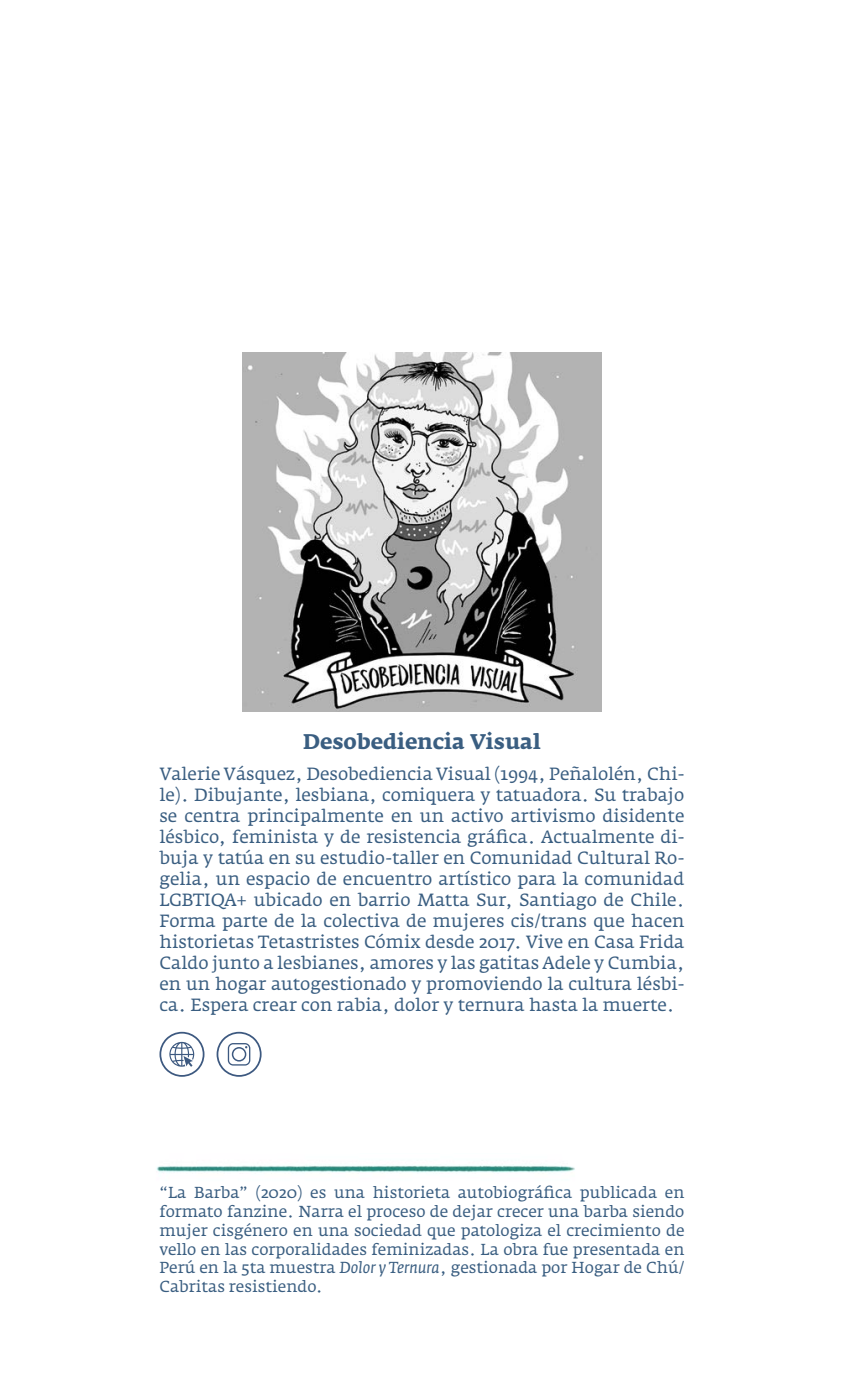
<style>
.page{position:relative;width:844px;height:1389px;background:#fff}
.page>*{position:absolute;margin:0;border:0;box-sizing:border-box;transform-origin:0 0}
.Cuerpo_de_texto{font:700 21px "Fedra Serif A Pro";color:#3a5e81}
.Bio{font:17.5px/21px "Fedra Serif A Pro";color:#3a5e81;text-align:justify}
.Bio-2{font:15.75px/18.9px "Fedra Serif A Pro";color:#3a5e81;text-align:justify}
.s1{font-style:italic}
</style>
<div class="page">
<img style="left:242px;top:352px;width:359px;height:360px">
<img style="left:156px;top:1165px;width:419px;height:8px">
<svg style="left:159px;top:1032px;width:45px;height:45px"></svg>
<svg style="left:216px;top:1032px;width:45px;height:45px"></svg>
<p class="Cuerpo_de_texto" style="left:303px;top:729px;width:239px">Desobediencia Visual</p>
<p class="Bio" style="left:159px;top:764px;width:526px">Valerie Vásquez, Desobediencia Visual (1994, Peñalolén, Chi&shy;le). Dibujante, lesbiana, comiquera y tatuadora. Su trabajo se centra principalmente en un activo artivismo disidente lésbico, feminista y de resistencia gráfica. Actualmente di&shy;buja y tatúa en su estudio-taller en Comunidad Cultural Ro&shy;gelia, un espacio de encuentro artístico para la comunidad LGBTIQA+ ubicado en barrio Matta Sur, Santiago de Chile.<br>Forma parte de la colectiva de mujeres cis/trans que hacen historietas Tetastristes Cómix desde 2017. Vive en Casa Frida Caldo junto a lesbianes, amores y las gatitas Adele y Cumbia, en un hogar autogestionado y promoviendo la cultura lésbi&shy;ca. Espera crear con rabia, dolor y ternura hasta la muerte.</p>
<p class="Bio-2" style="left:159px;top:1183px;width:526px">“La Barba” (2020) es una historieta autobiográfica publicada en formato fanzine. Narra el proceso de dejar crecer una barba siendo mujer cisgénero en una sociedad que patologiza el crecimiento de vello en las corporalidades feminizadas. La obra fue presentada en Perú en la 5ta muestra <span class="s1">Dolor y Ternura</span>, gestionada por Hogar de Chú/ Cabritas resistiendo.</p>
</div>
